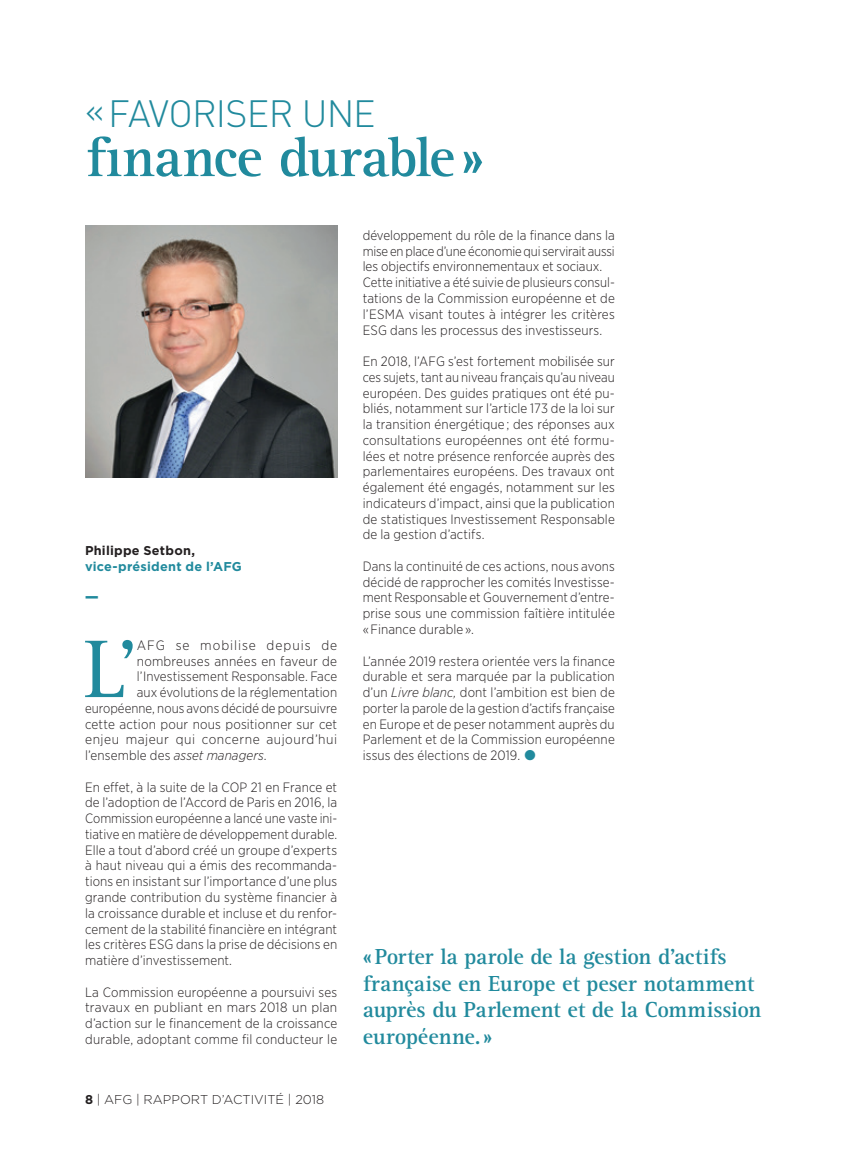
<style>
.page{position:relative;width:851px;height:1149px;background:#fff}
.page>*{position:absolute;margin:0;border:0;box-sizing:border-box;transform-origin:0 0}
.Texte_courant_GOTHAM{font:84.45px "Rotis Serif";color:#218a9d}
.t1{font:700 57px "Rotis Serif";letter-spacing:-.02em;color:#218a9d}
.t2{font:300 37.5px "DINOT";letter-spacing:-.02em;color:#218a9d}
.VERBATIM_texte{font:700 22.5px/26.5px "Rotis Serif";letter-spacing:-.005em;color:#218a9d}
.Texte_courant_GOTHAM-2{font:900 15px "Gotham";color:#218a9d}
.Texte_courant_GOTHAM-3{font:300 13.5px/15.8px "Gotham Narrow";letter-spacing:.01em;color:#231f20;text-align:justify}
.Texte_courant_GOTHAM-4{font:300 13.5px "Gotham Narrow";letter-spacing:.035em;color:#231f20}
.Texte_courant_GOTHAM-5{font:300 13.5px "Gotham Narrow";letter-spacing:.07em;color:#231f20}
.t3{font:300 12.75px "Gotham";color:#231f20}
.Texte_courant_GOTHAM-6{font:700 12.75px "Gotham";letter-spacing:.015em;color:#218a9d}
.Texte_courant_GOTHAM-7{font:700 12.75px "Gotham";letter-spacing:.02em;color:#231f20}
.s1{font-style:italic}
.s2{font-weight:700}
.s3{color:#218a9d}
</style>
<div class="page">
<img style="left:85px;top:225px;width:252px;height:252px">
<p class="t2" style="left:85px;top:87px;width:292px">«FAVORISER UNE</p>
<p class="t1" style="left:85px;top:124px;width:400px">finance durable»</p>
<p class="Texte_courant_GOTHAM-7" style="left:85px;top:542px;width:111px">Philippe Setbon,</p>
<p class="Texte_courant_GOTHAM-6" style="left:85px;top:558px;width:158px">vice-président de l’AFG</p>
<p class="Texte_courant_GOTHAM-2" style="left:85px;top:586px;width:15px">—</p>
<p class="Texte_courant_GOTHAM" style="left:84px;top:620px;width:55px">L’</p>
<p class="Texte_courant_GOTHAM-5" style="left:137px;top:636px;width:202px">AFG se mobilise depuis de</p>
<p class="Texte_courant_GOTHAM-3" style="left:137px;top:652px;width:202px">nombreuses années en faveur de</p>
<p class="Texte_courant_GOTHAM-3" style="left:137px;top:668px;width:202px">l’Investissement Responsable. Face</p>
<p class="Texte_courant_GOTHAM-3" style="left:137px;top:684px;width:202px">aux évolutions de la réglementation</p>
<p class="Texte_courant_GOTHAM-3" style="left:85px;top:699px;width:253px">européenne, nous avons décidé de poursuivre</p>
<p class="Texte_courant_GOTHAM-3" style="left:85px;top:715px;width:253px">cette action pour nous positionner sur cet</p>
<p class="Texte_courant_GOTHAM-4" style="left:85px;top:731px;width:253px">enjeu majeur qui concerne aujourd’hui</p>
<p class="Texte_courant_GOTHAM-3" style="left:85px;top:747px;width:181px">l’ensemble des <span class="s1">asset managers</span>.</p>
<p class="Texte_courant_GOTHAM-3" style="left:85px;top:778px;width:253px;text-align:left">En effet, à la suite de la COP 21 en France et de l’adoption de l’Accord de Paris en 2016, la Commission européenne a lancé une vaste ini&shy;tiative en matière de développement durable.<br>Elle a tout d’abord créé un groupe d’experts à haut niveau qui a émis des recommanda&shy;tions en insistant sur l’importance d’une plus grande contribution du système financier à la croissance durable et incluse et du renfor&shy;cement de la stabilité financière en intégrant les critères ESG dans la prise de décisions en matière d’investissement.</p>
<p class="Texte_courant_GOTHAM-3" style="left:85px;top:983px;width:253px">La Commission européenne a poursuivi ses travaux en publiant en mars 2018 un plan d’action sur le financement de la croissance durable, adoptant comme fil conducteur le</p>
<p class="t3" style="left:85px;top:1091px;width:240px"><span class="s2">8</span> | AFG | RAPPORT D’ACTIVITÉ | 2018</p>
<p class="Texte_courant_GOTHAM-3" style="left:362px;top:227px;width:253px">développement du rôle de la finance dans la mise en place d’une économie qui servirait aussi les objectifs environnementaux et sociaux.</p>
<p class="Texte_courant_GOTHAM-3" style="left:362px;top:274px;width:253px">Cette initiative a été suivie de plusieurs consul&shy;tations de la Commission européenne et de l’ESMA visant toutes à intégrer les critères ESG dans les processus des investisseurs.</p>
<p class="Texte_courant_GOTHAM-3" style="left:362px;top:353px;width:253px">En 2018, l’AFG s’est fortement mobilisée sur ces sujets, tant au niveau français qu’au niveau européen. Des guides pratiques ont été pu&shy;bliés, notamment sur l’article 173 de la loi sur la transition énergétique ; des réponses aux consultations européennes ont été formu&shy;lées et notre présence renforcée auprès des parlementaires européens. Des travaux ont également été engagés, notamment sur les indicateurs d’impact, ainsi que la publication de statistiques Investissement Responsable de la gestion d’actifs.</p>
<p class="Texte_courant_GOTHAM-3" style="left:362px;top:558px;width:253px">Dans la continuité de ces actions, nous avons décidé de rapprocher les comités Investisse&shy;ment Responsable et Gouvernement d’entre&shy;prise sous une commission faîtière intitulée « Finance durable ».</p>
<p class="Texte_courant_GOTHAM-3" style="left:362px;top:652px;width:253px">L’année 2019 restera orientée vers la finance durable et sera marquée par la publication d’un <span class="s1">Livre blanc,</span> dont l’ambition est bien de porter la parole de la gestion d’actifs française en Europe et de peser notamment auprès du Parlement et de la Commission européenne issus des élections de 2019. <span class="s3">●</span></p>
<p class="VERBATIM_texte" style="left:362px;top:943px;width:400px">«Porter la parole de la gestion d’actifs française en Europe et peser notamment auprès du Parlement et de la Commission européenne.»</p>
</div>
